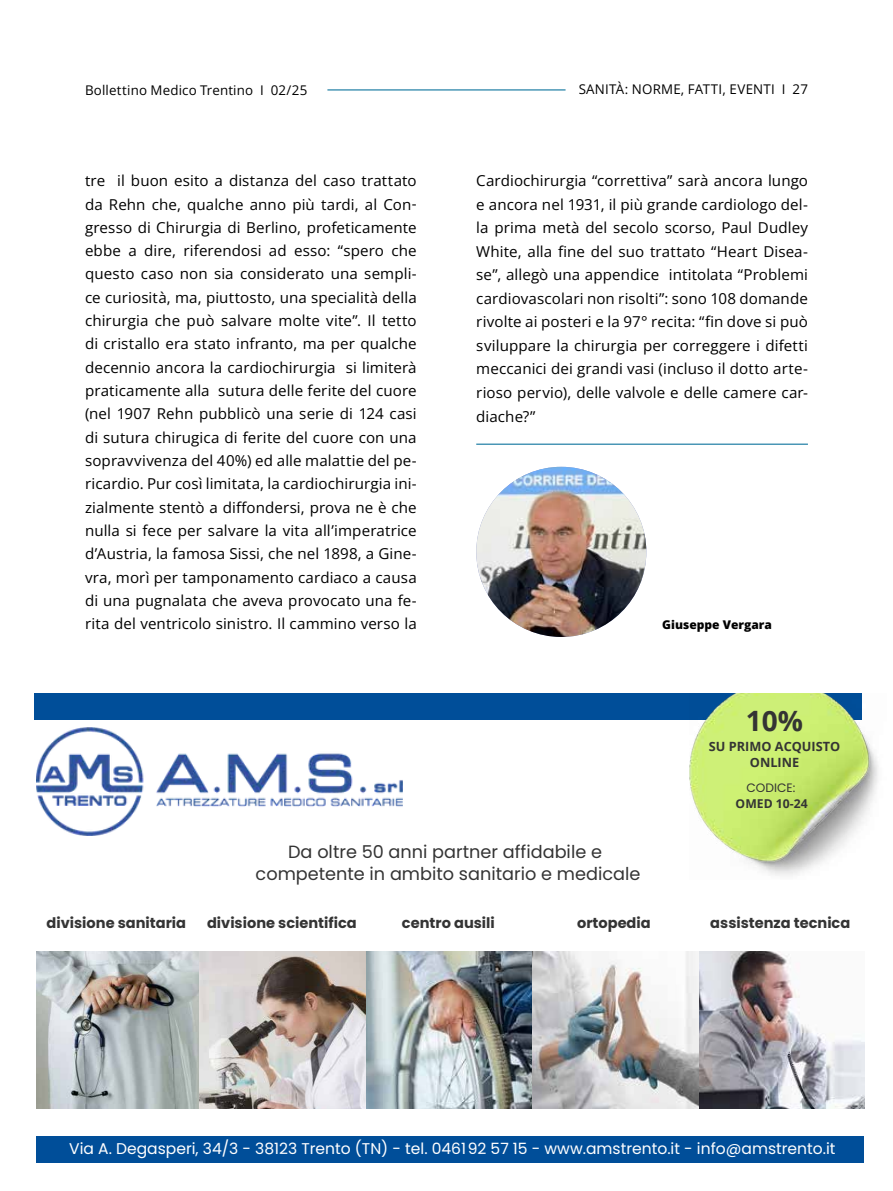
<style>
.page{position:relative;width:893px;height:1191px;background:#fff}
.page>*{position:absolute;margin:0;border:0;box-sizing:border-box;transform-origin:0 0}
.t1{font:700 28.05px "Open Sans";color:#343434}
.t2{font:17.7px/22px "Poppins";color:#343434;text-align:center}
.t3{font:15.6px "Poppins";color:#fff}
.t4{font:15px/23.2px "Open Sans";letter-spacing:.005em;color:#000;text-align:justify}
.t5{font:700 14.55px "Poppins";color:#343434}
.t6{font:13.35px "Open Sans";letter-spacing:.015em;color:#000}
.t7{font:700 12.75px/15.9px "Open Sans";color:#343434;text-align:center}
.t8{font:700 12.15px "Open Sans";color:#343434}
.t9{font:12.15px "Poppins";color:#343434}
.t10{font:800 12px "Open Sans";color:#000}
</style>
<div class="page">
<hr style="left:327px;top:89px;width:239px;height:1px;background:#006d98">
<img style="left:476px;top:467px;width:170px;height:170px;border-radius:85px">
<hr style="left:476px;top:443px;width:332px;height:2px;background:#006d98">
<img style="left:36px;top:951px;width:828px;height:157px">
<img style="left:36px;top:727px;width:366px;height:108px">
<div style="left:36px;top:1136px;width:827px;height:26px;background:#004e99"></div>
<div style="left:35px;top:693px;width:827px;height:27px;background:#004e99"></div>
<img style="left:689px;top:693px;width:189px;height:183px">
<p class="t6" style="left:85px;top:81px;width:224px">Bollettino Medico Trentino I 02/25</p>
<p class="t6" style="left:578px;top:80px;width:231px">SANITÀ: NORME, FATTI, EVENTI I 27</p>
<p class="t4" style="left:85px;top:169px;width:333px">tre il buon esito a distanza del caso trattato da Rehn che, qualche anno più tardi, al Con&shy;gresso di Chirurgia di Berlino, profeticamente ebbe a dire, riferendosi ad esso: “spero che questo caso non sia considerato una sempli&shy;ce curiosità, ma, piuttosto, una specialità della chirurgia che può salvare molte vite”. Il tetto di cristallo era stato infranto, ma per qualche decennio ancora la cardiochirurgia si limiterà praticamente alla sutura delle ferite del cuore (nel 1907 Rehn pubblicò una serie di 124 casi di sutura chirugica di ferite del cuore con una sopravvivenza del 40%) ed alle malattie del pe&shy;ricardio. Pur così limitata, la cardiochirurgia ini&shy;zialmente stentò a diffondersi, prova ne è che nulla si fece per salvare la vita all’imperatrice d’Austria, la famosa Sissi, che nel 1898, a Gine&shy;vra, morì per tamponamento cardiaco a causa di una pugnalata che aveva provocato una fe&shy;rita del ventricolo sinistro. Il cammino verso la</p>
<p class="t4" style="left:476px;top:169px;width:333px">Cardiochirurgia “correttiva” sarà ancora lungo e ancora nel 1931, il più grande cardiologo del&shy;la prima metà del secolo scorso, Paul Dudley White, alla fine del suo trattato “Heart Disea&shy;se”, allegò una appendice intitolata “Problemi cardiovascolari non risolti”: sono 108 domande rivolte ai posteri e la 97° recita: “fin dove si può sviluppare la chirurgia per correggere i difetti meccanici dei grandi vasi (incluso il dotto arte&shy;rioso pervio), delle valvole e delle camere car&shy;diache?”</p>
<p class="t10" style="left:662px;top:615px;width:111px">Giuseppe Vergara</p>
<h1 class="t1" style="left:746px;top:701px;width:59px">10%</h1>
<p class="t7" style="left:709px;top:738px;width:133px">SU PRIMO ACQUISTO<br>ONLINE</p>
<p class="t2" style="left:256px;top:840px;width:386px">Da oltre 50 anni partner affidabile e competente in ambito sanitario e medicale</p>
<p class="t9" style="left:746px;top:781px;width:50px">CODICE:</p>
<p class="t8" style="left:736px;top:794px;width:73px">OMED 10-24</p>
<p class="t5" style="left:47px;top:914px;width:141px">divisione sanitaria</p>
<p class="t5" style="left:207px;top:914px;width:151px">divisione scientifica</p>
<p class="t5" style="left:402px;top:914px;width:94px">centro ausili</p>
<p class="t5" style="left:577px;top:914px;width:75px">ortopedia</p>
<p class="t5" style="left:710px;top:914px;width:142px">assistenza tecnica</p>
<p class="t3" style="left:69px;top:1139px;width:768px">Via A. Degasperi, 34/3 - 38123 Trento (TN) - tel. 046192 57 15 - www.amstrento.it - info@amstrento.it</p>
</div>
